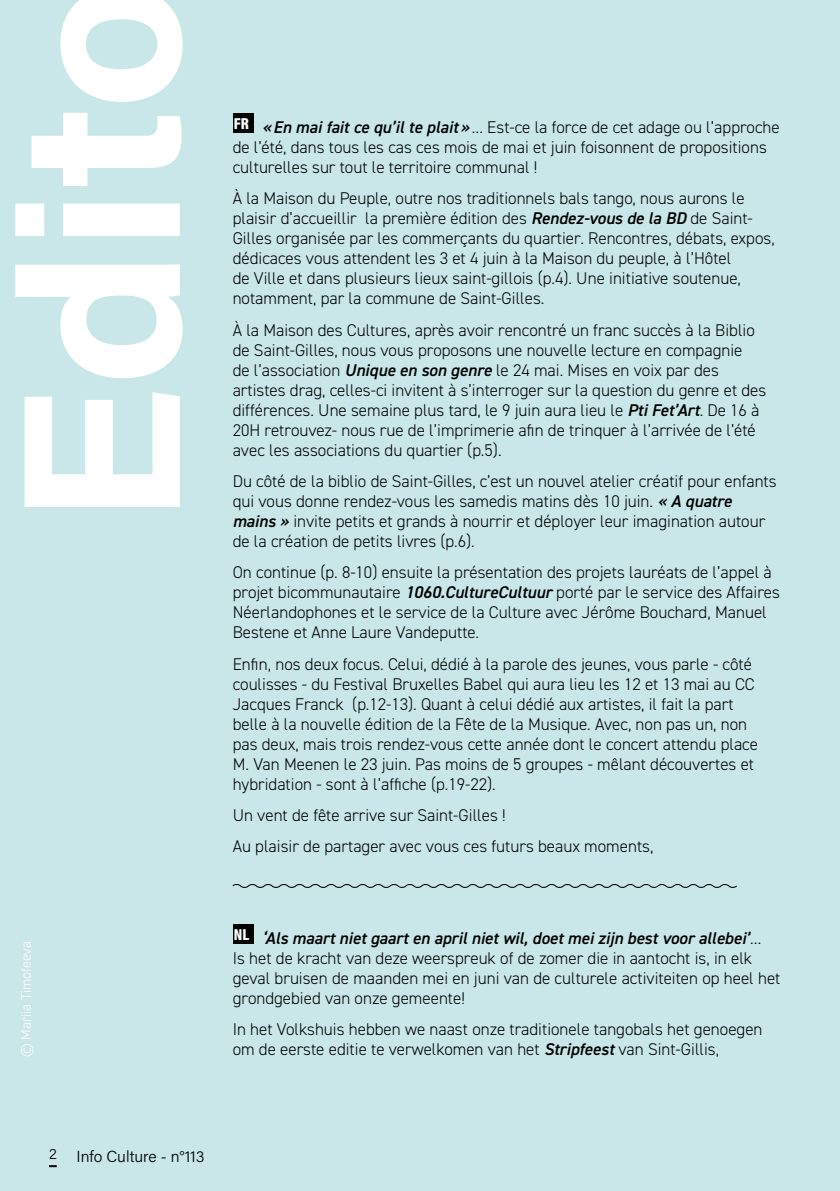
<style>
.page{position:relative;width:840px;height:1191px;background:#fff}
.page>*{position:absolute;margin:0;border:0;box-sizing:border-box;transform-origin:0 0}
.t1{font:700 225.2px "Acumin Pro";color:#fff}
.t2{font:300 17px/20px "DIN2014";color:#000}
.t3{font:300 16px "Acumin Pro";letter-spacing:-.005em;color:#000}
.t4{font:300 14px "DIN2014";color:#fff}
.s1{font-weight:600;font-style:italic}
.s2{font-size:15px}
</style>
<div class="page">
<div style="left:0;top:0;width:839px;height:1191px;background:#c9e7e9"></div>
<svg style="left:49px;top:1165px;width:8px;height:2px"></svg>
<div style="left:232px;top:113px;width:21px;height:20px;background:#000"></div>
<svg style="left:232px;top:884px;width:505px;height:4px"></svg>
<div style="left:232px;top:924px;width:21px;height:19px;background:#000"></div>
<h1 class="t1" style="left:-57px;top:525px;width:548px;rotate:-90deg">Edito</h1>
<p class="t4" style="left:17px;top:1057px;width:117px;rotate:-90deg">© Mariia Timofeeva</p>
<p class="t2" style="left:232px;top:117px;width:548px"><sup>FR</sup> <span class="s1">«En mai fait ce qu’il te plait»</span>… Est-ce la force de cet adage ou l’approche de l’été, dans tous les cas ces mois de mai et juin foisonnent de propositions culturelles sur tout le territoire communal !</p>
<p class="t2" style="left:232px;top:188px;width:543px">À la Maison du Peuple, outre nos traditionnels bals tango, nous aurons le plaisir d’accueillir la première édition des <span class="s1">Rendez-vous de la BD</span> de Saint-Gilles organisée par les commerçants du quartier. Rencontres, débats, expos, dédicaces vous attendent les 3 et 4 juin à la Maison du peuple, à l’Hôtel<br>de Ville et dans plusieurs lieux saint-gillois (p.4). Une initiative soutenue, notamment, par la commune de Saint-Gilles.</p>
<p class="t2" style="left:232px;top:320px;width:535px">À la Maison des Cultures, après avoir rencontré un franc succès à la Biblio de Saint-Gilles, nous vous proposons une nouvelle lecture en compagnie<br>de l’association <span class="s1">Unique en son genre</span> le 24 mai. Mises en voix par des artistes drag, celles-ci invitent à s’interroger sur la question du genre et des différences. Une semaine plus tard, le 9 juin aura lieu le <span class="s1">Pti Fet’Art</span>. De 16 à 20H retrouvez- nous rue de l’imprimerie afin de trinquer à l’arrivée de l’été avec les associations du quartier (p.5).</p>
<p class="t2" style="left:232px;top:471px;width:545px">Du côté de la biblio de Saint-Gilles, c’est un nouvel atelier créatif pour enfants qui vous donne rendez-vous les samedis matins dès 10 juin. <span class="s1">« A quatre mains »</span> invite petits et grands à nourrir et déployer leur imagination autour de la création de petits livres (p.6).</p>
<p class="t2" style="left:232px;top:562px;width:548px">On continue (p. 8-10) ensuite la présentation des projets lauréats de l’appel à projet bicommunautaire <span class="s1">1060.CultureCultuur</span> porté par le service des Affaires Néerlandophones et le service de la Culture avec Jérôme Bouchard, Manuel Bestene et Anne Laure Vandeputte.</p>
<p class="t2" style="left:232px;top:654px;width:526px">Enfin, nos deux focus. Celui, dédié à la parole des jeunes, vous parle - côté coulisses - du Festival Bruxelles Babel qui aura lieu les 12 et 13 mai au CC Jacques Franck (p.12-13). Quant à celui dédié aux artistes, il fait la part belle à la nouvelle édition de la Fête de la Musique. Avec, non pas un, non pas deux, mais trois rendez-vous cette année dont le concert attendu place M. Van Meenen le 23 juin. Pas moins de 5 groupes - mêlant découvertes et hybridation - sont à l’affiche (p.19-22).</p>
<p class="t2" style="left:232px;top:799px;width:422px;line-height:31.4px">Un vent de fête arrive sur Saint-Gilles !<br>Au plaisir de partager avec vous ces futurs beaux moments,</p>
<p class="t2" style="left:232px;top:928px;width:549px"><sup>NL</sup> <span class="s1">‘Als maart niet gaart en april niet wil, doet mei zijn best voor allebei’</span>…<br>Is het de kracht van deze weerspreuk of de zomer die in aantocht is, in elk geval bruisen de maanden mei en juni van de culturele activiteiten op heel het grondgebied van onze gemeente!</p>
<p class="t2" style="left:232px;top:1019px;width:531px">In het Volkshuis hebben we naast onze traditionele tangobals het genoegen</p>
<p class="t2" style="left:232px;top:1039px;width:487px">om de eerste editie te verwelkomen van het <span class="s1">Stripfeest</span> van Sint-Gillis,</p>
<p class="t3" style="left:49px;top:1145px;width:157px"><span class="s2">2</span> Info Culture - n°113</p>
</div>
